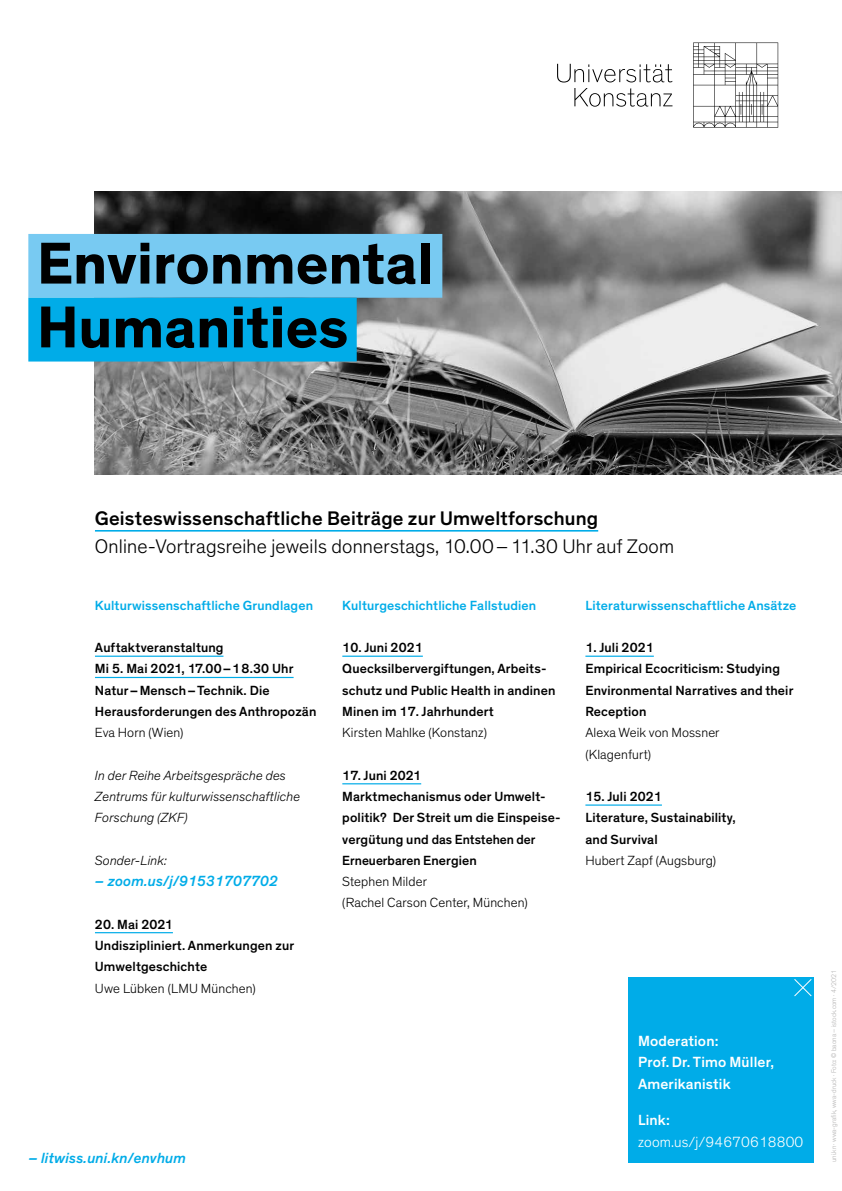
<style>
.page{position:relative;width:842px;height:1191px;background:#fff}
.page>*{position:absolute;margin:0;border:0;box-sizing:border-box;transform-origin:0 0}
.t1{font:700 60px/63.8px "Theinhardt";color:#000}
.t2{font:300 20px "Theinhardt";letter-spacing:.01em;color:#000}
.t3{font:500 20px "Theinhardt";letter-spacing:.01em;color:#000}
.t4{font:500 15px/21.3px "Theinhardt";letter-spacing:.01em;color:#fff}
.t5{font:italic 500 15px "Theinhardt";letter-spacing:.01em;color:#00ace8}
.t6{font:300 15px "Theinhardt";letter-spacing:.01em;color:#fff}
.t7{font:500 13.5px/21.3px "Theinhardt";letter-spacing:.01em;color:#000}
.t8{font:300 13.5px/21.3px "Theinhardt";letter-spacing:.01em;color:#000}
.t9{font:500 13.5px "Theinhardt";letter-spacing:.01em;color:#00ace8}
.t10{font:italic 300 13.5px/21.3px "Theinhardt";letter-spacing:.01em;color:#000}
.t11{font:300 7px "Theinhardt";color:#b3b2b2}
</style>
<div class="page">
<div style="left:628px;top:977px;width:186px;height:185px;background:#00ace8"></div>
<svg style="left:794px;top:979px;width:18px;height:17px"></svg>
<img style="left:95px;top:191px;width:747px;height:284px">
<div style="left:28px;top:234px;width:414px;height:64px;background:#78caf2"></div>
<div style="left:28px;top:298px;width:329px;height:63px;background:#00ace8"></div>
<hr style="left:95px;top:655px;width:128px;height:2px;background:#00ace8">
<hr style="left:95px;top:677px;width:199px;height:1px;background:#00ace8">
<hr style="left:95px;top:932px;width:78px;height:1px;background:#00ace8">
<hr style="left:95px;top:530px;width:503px;height:1px;background:#00ace8">
<hr style="left:342px;top:655px;width:81px;height:2px;background:#00ace8">
<hr style="left:342px;top:783px;width:79px;height:1px;background:#00ace8">
<hr style="left:585px;top:655px;width:69px;height:2px;background:#00ace8">
<hr style="left:585px;top:804px;width:77px;height:1px;background:#00ace8">
<svg style="left:557px;top:64px;width:115px;height:18px"></svg>
<svg style="left:574px;top:88px;width:98px;height:19px"></svg>
<svg style="left:693px;top:43px;width:85px;height:85px"></svg>
<h1 class="t1" style="left:37px;top:233px;width:398px">Environmental<br>Humanities</h1>
<h2 class="t3" style="left:95px;top:506px;width:505px">Geisteswissenschaftliche Beiträge zur Umweltforschung</h2>
<h2 class="t2" style="left:95px;top:534px;width:581px">Online-Vortragsreihe jeweils donnerstags, 10.00 – 11.30 Uhr auf Zoom</h2>
<p class="t9" style="left:95px;top:597px;width:220px">Kulturwissenschaftliche Grundlagen</p>
<p class="t7" style="left:95px;top:637px;width:223px">Auftaktveranstaltung<br>Mi 5. Mai 2021, 17.00 –1 8.30 Uhr<br>Natur – Mensch – Technik. Die<br>Herausforderungen des Anthropozän</p>
<p class="t8" style="left:95px;top:722px;width:90px">Eva Horn (Wien)</p>
<p class="t10" style="left:95px;top:765px;width:207px">In der Reihe Arbeitsgespräche des<br>Zentrums für kulturwissenschaftliche<br>Forschung (ZKF)</p>
<p class="t10" style="left:95px;top:850px;width:74px">Sonder-Link:</p>
<p class="t5" style="left:95px;top:872px;width:185px">– zoom.us/j/91531707702</p>
<p class="t7" style="left:95px;top:913px;width:201px">20. Mai 2021<br>Undiszipliniert. Anmerkungen zur<br>Umweltgeschichte</p>
<p class="t8" style="left:95px;top:977px;width:162px">Uwe Lübken (LMU München)</p>
<p class="t5" style="left:28px;top:1148px;width:159px">– litwiss.uni.kn/envhum</p>
<p class="t9" style="left:342px;top:597px;width:195px">Kulturgeschichtliche Fallstudien</p>
<p class="t7" style="left:342px;top:637px;width:215px">10. Juni 2021<br>Quecksilbervergiftungen, Arbeits&shy;schutz und Public Health in andinen<br>Minen im 17. Jahrhundert</p>
<p class="t8" style="left:342px;top:722px;width:146px">Kirsten Mahlke (Konstanz)</p>
<p class="t7" style="left:342px;top:765px;width:220px">17. Juni 2021<br>Marktmechanismus oder Umwelt&shy;politik? Der Streit um die Einspeise&shy;vergütung und das Entstehen der<br>Erneuerbaren Energien</p>
<p class="t8" style="left:342px;top:871px;width:187px">Stephen Milder<br>(Rachel Carson Center, München)</p>
<p class="t9" style="left:585px;top:597px;width:212px">Literaturwissenschaftliche Ansätze</p>
<p class="t7" style="left:585px;top:637px;width:210px">1. Juli 2021<br>Empirical Ecocriticism: Studying<br>Environmental Narratives and their<br>Reception</p>
<p class="t8" style="left:585px;top:722px;width:136px">Alexa Weik von Mossner (Klagenfurt)</p>
<p class="t7" style="left:585px;top:786px;width:152px">15. Juli 2021<br>Literature, Sustainability, and Survival</p>
<p class="t8" style="left:585px;top:850px;width:132px">Hubert Zapf (Augsburg)</p>
<p class="t4" style="left:638px;top:1030px;width:137px">Moderation:<br>Prof. Dr. Timo Müller,<br>Amerikanistik</p>
<p class="t4" style="left:638px;top:1110px;width:33px">Link:</p>
<p class="t6" style="left:638px;top:1132px;width:167px">zoom.us/j/94670618800</p>
<p class="t11" style="left:830px;top:1162px;width:193px;rotate:-90deg">uni.kn · wwa-grafik, wwa-druck · Foto: © baona – istock.com · 4/2021</p>
</div>
